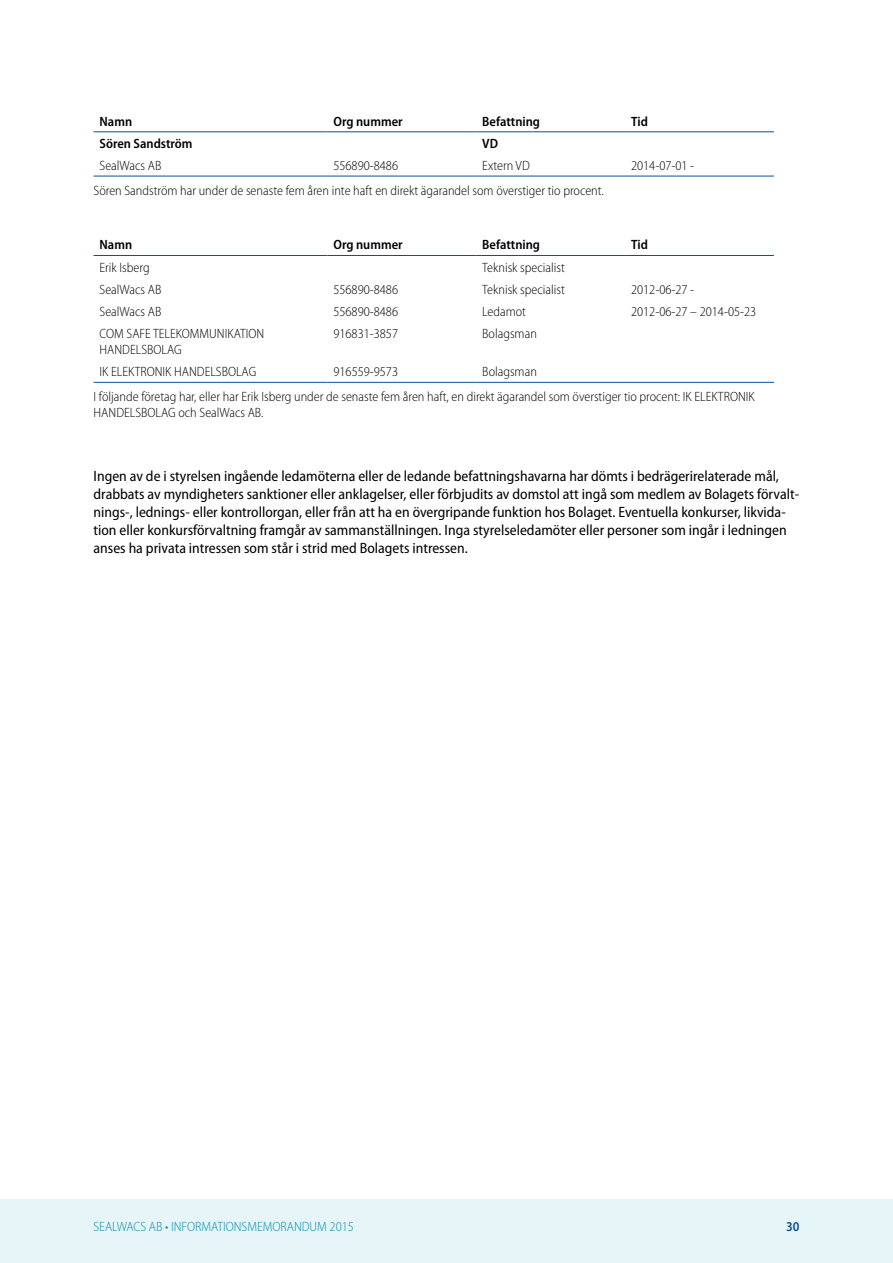
<style>
.page{position:relative;width:893px;height:1263px;background:#fff}
.page>*{position:absolute;margin:0;border:0;box-sizing:border-box;transform-origin:0 0}
.t1{font:semi-condensed 15px/18px "Myriad Pro";color:#000}
.t2{font:300 semi-condensed 13.5px/16.2px "Myriad Pro";color:#000}
.t3{font:600 semi-condensed 13.5px "Myriad Pro";color:#000}
.t4{font:300 semi-condensed 13.5px "Myriad Pro";color:#088eb0}
.t5{font:600 semi-condensed 13.5px "Myriad Pro";color:#095394}
</style>
<div class="page">
<div style="left:0;top:1199px;width:893px;height:64px;background:#e5f5f8"></div>
<hr style="left:94px;top:176px;width:233px;height:1px;background:#095394">
<hr style="left:327px;top:176px;width:149px;height:1px;background:#095394">
<hr style="left:476px;top:176px;width:149px;height:1px;background:#095394">
<hr style="left:625px;top:176px;width:149px;height:1px;background:#095394">
<hr style="left:94px;top:132px;width:233px;height:1px;background:#095394">
<hr style="left:327px;top:132px;width:149px;height:1px;background:#095394">
<hr style="left:476px;top:132px;width:149px;height:1px;background:#095394">
<hr style="left:625px;top:132px;width:149px;height:1px;background:#095394">
<hr style="left:94px;top:255px;width:233px;height:1px;background:#095394">
<hr style="left:327px;top:255px;width:149px;height:1px;background:#095394">
<hr style="left:476px;top:255px;width:149px;height:1px;background:#095394">
<hr style="left:625px;top:255px;width:149px;height:1px;background:#095394">
<hr style="left:94px;top:382px;width:233px;height:1px;background:#095394">
<hr style="left:327px;top:382px;width:149px;height:1px;background:#095394">
<hr style="left:476px;top:382px;width:149px;height:1px;background:#095394">
<hr style="left:625px;top:382px;width:149px;height:1px;background:#095394">
<p class="t3" style="left:100px;top:113px;width:34px">Namn</p>
<p class="t3" style="left:333px;top:113px;width:71px">Org nummer</p>
<p class="t3" style="left:482px;top:113px;width:59px">Befattning</p>
<p class="t3" style="left:631px;top:113px;width:18px">Tid</p>
<p class="t3" style="left:100px;top:135px;width:95px">Sören Sandström</p>
<p class="t3" style="left:482px;top:135px;width:17px">VD</p>
<p class="t2" style="left:100px;top:157px;width:63px">SealWacs AB</p>
<p class="t2" style="left:333px;top:157px;width:66px">556890‐8486</p>
<p class="t2" style="left:482px;top:157px;width:49px">Extern VD</p>
<p class="t2" style="left:631px;top:157px;width:65px">2014‐07‐01 -</p>
<p class="t2" style="left:94px;top:182px;width:512px">Sören Sandström har under de senaste fem åren inte haft en direkt ägarandel som överstiger tio procent.</p>
<p class="t3" style="left:100px;top:236px;width:34px">Namn</p>
<p class="t3" style="left:333px;top:236px;width:71px">Org nummer</p>
<p class="t3" style="left:482px;top:236px;width:59px">Befattning</p>
<p class="t3" style="left:631px;top:236px;width:18px">Tid</p>
<p class="t2" style="left:100px;top:259px;width:52px">Erik Isberg</p>
<p class="t2" style="left:482px;top:259px;width:84px">Teknisk specialist</p>
<p class="t2" style="left:100px;top:281px;width:63px">SealWacs AB</p>
<p class="t2" style="left:333px;top:281px;width:66px">556890-8486</p>
<p class="t2" style="left:482px;top:281px;width:84px">Teknisk specialist</p>
<p class="t2" style="left:631px;top:281px;width:65px">2012-06-27 -</p>
<p class="t2" style="left:100px;top:303px;width:63px">SealWacs AB</p>
<p class="t2" style="left:333px;top:303px;width:66px">556890‐8486</p>
<p class="t2" style="left:482px;top:303px;width:45px">Ledamot</p>
<p class="t2" style="left:631px;top:303px;width:127px">2012‐06‐27 – 2014-05-23</p>
<p class="t2" style="left:100px;top:325px;width:166px">COM SAFE TELEKOMMUNIKATION<br>HANDELSBOLAG</p>
<p class="t2" style="left:333px;top:325px;width:66px">916831‐3857</p>
<p class="t2" style="left:482px;top:325px;width:56px">Bolagsman</p>
<p class="t2" style="left:100px;top:364px;width:158px">IK ELEKTRONIK HANDELSBOLAG</p>
<p class="t2" style="left:333px;top:364px;width:66px">916559‐9573</p>
<p class="t2" style="left:94px;top:359px;width:663px;line-height:24.9px;text-indent:389px">Bolagsman<br>I följande företag har, eller har Erik Isberg under de senaste fem åren haft, en direkt ägarandel som överstiger tio procent: IK ELEKTRONIK</p>
<p class="t2" style="left:94px;top:405px;width:171px">HANDELSBOLAG och SealWacs AB.</p>
<p class="t1" style="left:94px;top:467px;width:707px">Ingen av de i styrelsen ingående ledamöterna eller de ledande befattningshavarna har dömts i bedrägerirelaterade mål, drabbats av myndigheters sanktioner eller anklagelser, eller förbjudits av domstol att ingå som medlem av Bolagets förvalt&shy;nings‐, lednings‐ eller kontrollorgan, eller från att ha en övergripande funktion hos Bolaget. Eventuella konkurser, likvida&shy;tion eller konkursförvaltning framgår av sammanställningen. Inga styrelseledamöter eller personer som ingår i ledningen anses ha privata intressen som står i strid med Bolagets intressen.</p>
<p class="t4" style="left:94px;top:1219px;width:262px">SEALWACS AB • INFORMATIONSMEMORANDUM 2015</p>
<p class="t5" style="left:786px;top:1218px;width:15px">30</p>
</div>
